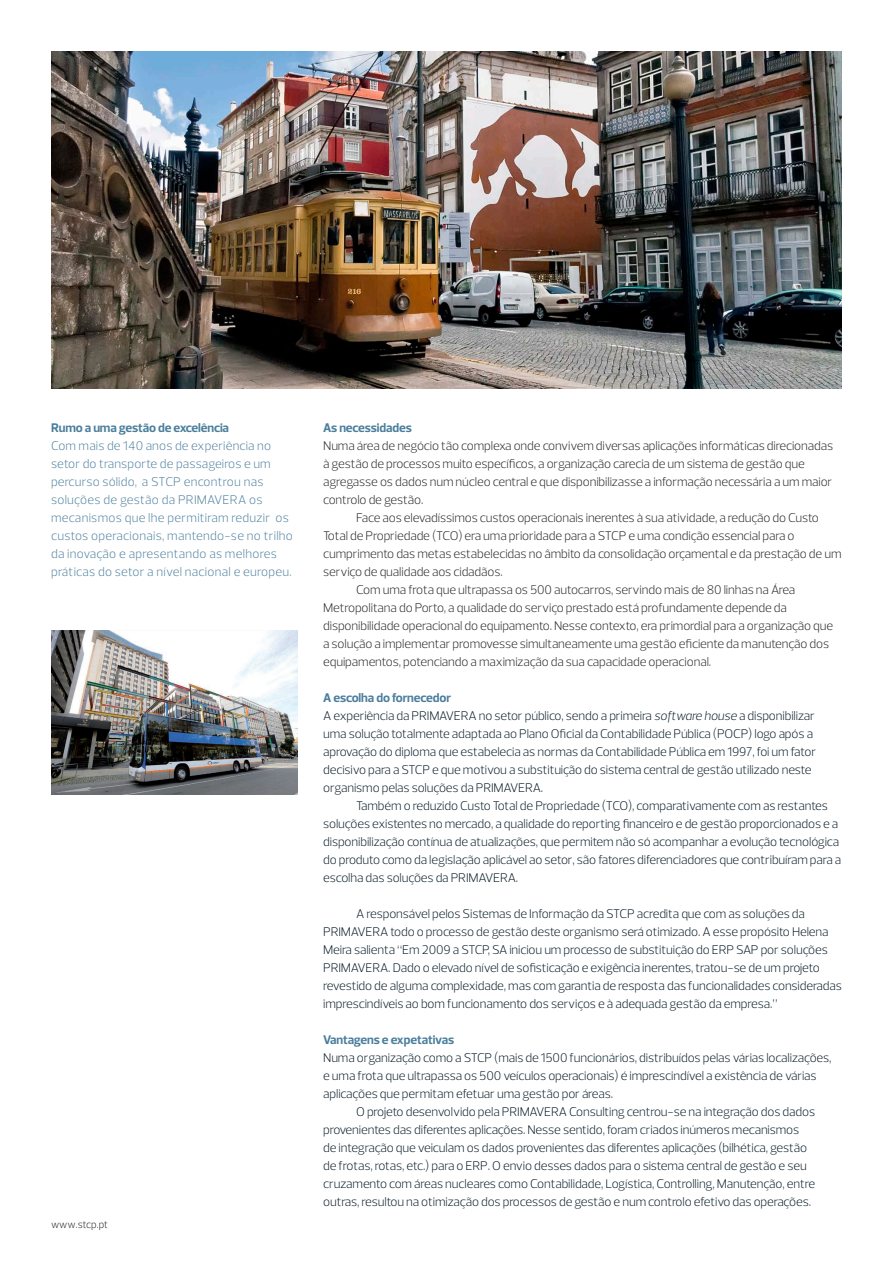
<style>
.page{position:relative;width:893px;height:1263px;background:#fff}
.page>*{position:absolute;margin:0;border:0;box-sizing:border-box;transform-origin:0 0}
.t1{font:300 12.75px/18px "Prelo";letter-spacing:-.01em;color:#011622}
.t2{font:300 12.75px/18px "Prelo";letter-spacing:-.01em;color:#231f20}
.t3{font:300 12.75px/18px "Prelo";letter-spacing:.02em;color:#4b7e9c}
.t4{font:700 12.75px "Prelo";letter-spacing:-.01em;color:#4b7e9c}
.t5{font:300 10.5px "Prelo";color:#231f20}
.s1{font-weight:700;color:#4b7e9c}
.s2{font-style:italic}
</style>
<div class="page">
<img style="left:51px;top:630px;width:247px;height:165px">
<img style="left:51px;top:51px;width:791px;height:337px">
<p class="t4" style="left:51px;top:420px;width:180px">Rumo a uma gestão de excelência</p>
<p class="t3" style="left:51px;top:437px;width:243px">Com mais de 140 anos de experiência no setor do transporte de passageiros e um percurso sólido, a STCP encontrou nas soluções de gestão da PRIMAVERA os mecanismos que lhe permitiram reduzir os custos operacionais, mantendo-se no trilho da inovação e apresentando as melhores práticas do setor a nível nacional e europeu.</p>
<p class="t5" style="left:51px;top:1218px;width:59px">www.stcp.pt</p>
<p class="t4" style="left:323px;top:420px;width:90px">As necessidades</p>
<p class="t2" style="left:323px;top:437px;width:511px">Numa área de negócio tão complexa onde convivem diversas aplicações informáticas direcionadas à gestão de processos muito específicos, a organização carecia de um sistema de gestão que agregasse os dados num núcleo central e que disponibilizasse a informação necessária a um maior controlo de gestão.</p>
<p class="t2" style="left:356px;top:509px;width:464px">Face aos elevadíssimos custos operacionais inerentes à sua atividade, a redução do Custo</p>
<p class="t2" style="left:323px;top:527px;width:473px">Total de Propriedade (TCO) era uma prioridade para a STCP e uma condição essencial para o</p>
<p class="t2" style="left:323px;top:545px;width:520px">cumprimento das metas estabelecidas no âmbito da consolidação orçamental e da prestação de um</p>
<p class="t2" style="left:323px;top:563px;width:181px">serviço de qualidade aos cidadãos.</p>
<p class="t2" style="left:356px;top:581px;width:441px">Com uma frota que ultrapassa os 500 autocarros, servindo mais de 80 linhas na Área</p>
<p class="t2" style="left:323px;top:599px;width:465px">Metropolitana do Porto, a qualidade do serviço prestado está profundamente depende da</p>
<p class="t2" style="left:323px;top:617px;width:512px">disponibilidade operacional do equipamento. Nesse contexto, era primordial para a organização que</p>
<p class="t2" style="left:323px;top:635px;width:507px">a solução a implementar promovesse simultaneamente uma gestão eficiente da manutenção dos</p>
<p class="t2" style="left:323px;top:653px;width:390px">equipamentos, potenciando a maximização da sua capacidade operacional.</p>
<p class="t1" style="left:323px;top:689px;width:494px"><span class="s1">A escolha do fornecedor<br></span>A experiência da PRIMAVERA no setor público, sendo a primeira <span class="s2">software house</span> a disponibilizar uma solução totalmente adaptada ao Plano Oficial da Contabilidade Pública (POCP) logo após a aprovação do diploma que estabelecia as normas da Contabilidade Pública em 1997, foi um fator decisivo para a STCP e que motivou a substituição do sistema central de gestão utilizado neste organismo pelas soluções da PRIMAVERA.</p>
<p class="t1" style="left:323px;top:797px;width:520px;text-indent:33px">Também o reduzido Custo Total de Propriedade (TCO), comparativamente com as restantes soluções existentes no mercado, a qualidade do reporting financeiro e de gestão proporcionados e a disponibilização contínua de atualizações, que permitem não só acompanhar a evolução tecnológica do produto como da legislação aplicável ao setor, são fatores diferenciadores que contribuíram para a escolha das soluções da PRIMAVERA.</p>
<p class="t1" style="left:323px;top:905px;width:520px;text-indent:33px">A responsável pelos Sistemas de Informação da STCP acredita que com as soluções da PRIMAVERA todo o processo de gestão deste organismo será otimizado. A esse propósito Helena Meira salienta “Em 2009 a STCP, SA iniciou um processo de substituição do ERP SAP por soluções PRIMAVERA. Dado o elevado nível de sofisticação e exigência inerentes, tratou-se de um projeto revestido de alguma complexidade, mas com garantia de resposta das funcionalidades consideradas imprescindíveis ao bom funcionamento dos serviços e à adequada gestão da empresa.”</p>
<p class="t4" style="left:323px;top:1032px;width:132px">Vantagens e expetativas</p>
<p class="t1" style="left:323px;top:1049px;width:510px">Numa organização como a STCP (mais de 1500 funcionários, distribuídos pelas várias localizações, e uma frota que ultrapassa os 500 veículos operacionais) é imprescindível a existência de várias aplicações que permitam efetuar uma gestão por áreas.</p>
<p class="t1" style="left:323px;top:1103px;width:493px;text-indent:33px">O projeto desenvolvido pela PRIMAVERA Consulting centrou-se na integração dos dados provenientes das diferentes aplicações. Nesse sentido, foram criados inúmeros mecanismos de integração que veiculam os dados provenientes das diferentes aplicações (bilhética, gestão de frotas, rotas, etc.) para o ERP. O envio desses dados para o sistema central de gestão e seu cruzamento com áreas nucleares como Contabilidade, Logística, Controlling, Manutenção, entre outras, resultou na otimização dos processos de gestão e num controlo efetivo das operações.</p>
</div>
